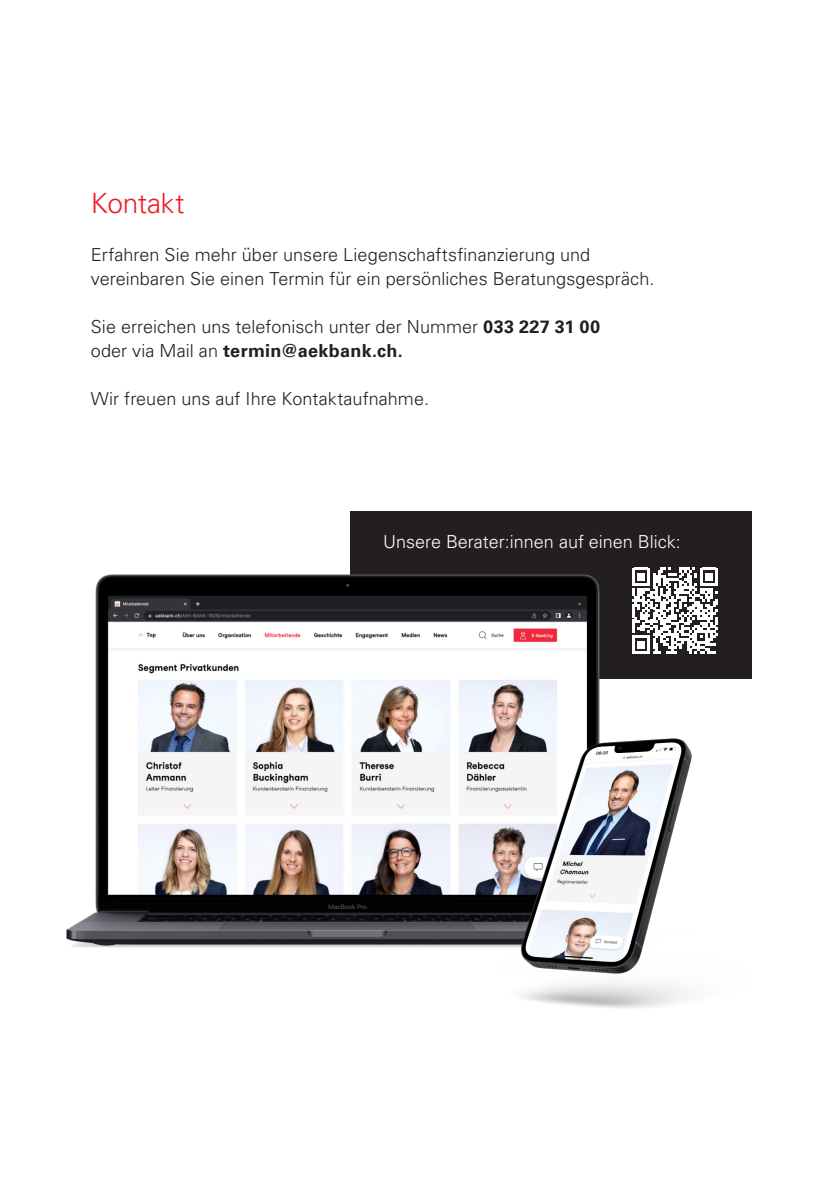
<style>
.page{position:relative;width:840px;height:1191px;background:#fff}
.page>*{position:absolute;margin:0;border:0;box-sizing:border-box;transform-origin:0 0}
.t1{font:300 28px "Univers LT Pro 45";letter-spacing:-.01em;color:#ee1d23}
.t2{font:300 18px/24px "Univers LT Pro 45";color:#231f20}
.t3{font:300 18px "Univers LT Pro 45";color:#fff}
.t4{font:700 18px "Univers LT Pro 65";letter-spacing:.015em;color:#231f20}
.s1{font-family:"Univers LT Pro 65";font-weight:700}
.s2{font-family:"Univers LT Pro 45";font-weight:300}
</style>
<div class="page">
<div style="left:350px;top:511px;width:401px;height:168px;background:#231f20"></div>
<img style="left:66px;top:516px;width:686px;height:492px">
<h1 class="t1" style="left:91px;top:185px;width:95px">Kontakt</h1>
<p class="t2" style="left:91px;top:242px;width:564px">Erfahren Sie mehr über unsere Liegenschaftsfinanzierung und vereinbaren Sie einen Termin für ein persönliches Beratungsgespräch.</p>
<p class="t2" style="left:91px;top:314px;width:510px">Sie erreichen uns telefonisch unter der Nummer <span class="s1">033 227 31 00</span></p>
<p class="t4" style="left:91px;top:338px;width:313px"><span class="s2">oder via Mail an</span> termin@aekbank.ch.</p>
<p class="t2" style="left:91px;top:386px;width:339px">Wir freuen uns auf Ihre Kontaktaufnahme.</p>
<p class="t3" style="left:383px;top:529px;width:299px">Unsere Berater:innen auf einen Blick:</p>
</div>
